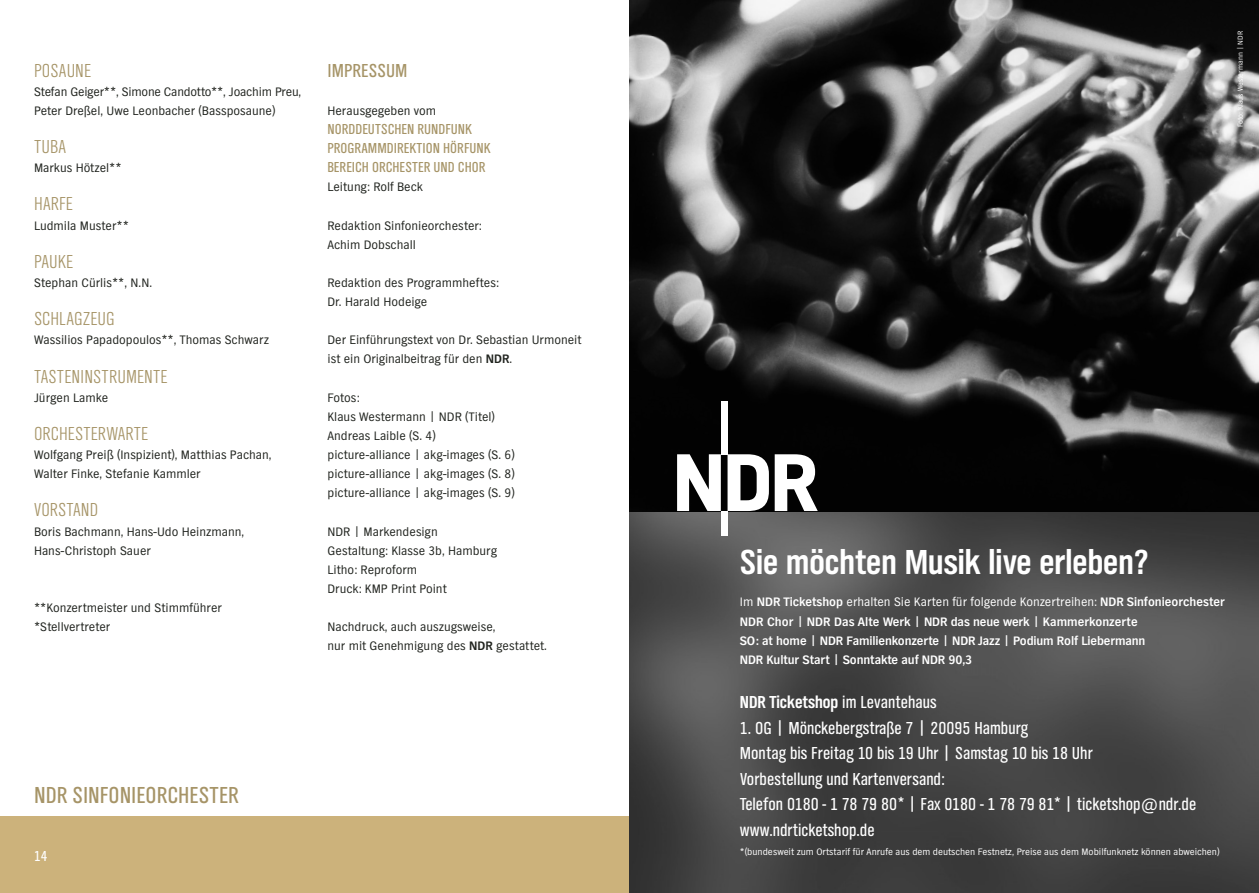
<style>
.page{position:relative;width:1259px;height:893px;background:#fff}
.page>*{position:absolute;margin:0;border:0;box-sizing:border-box;transform-origin:0 0}
.t1{font:700 36px "NDR Sans Cond";color:#fff}
.t2{font:24px "NDR Sans Cond";color:#a69467}
.t3{font:300 19.5px "NDR Sans Cond";color:#a69467}
.t4{font:19.5px "NDR Sans Cond";letter-spacing:.005em;color:#a69467}
.t5{font:18px/25.5px "NDR Sans Cond";color:#fff}
.t6{font:700 18px "NDR Sans Cond";color:#fff}
.t7{font:15px/19.2px "NDR Sans Cond";color:#a69467}
.t8{font:15px "NDR Sans Cond";color:#fff}
.t9{font:12.75px/19.2px "NDR Sans";color:#20231e}
.t10{font:700 12.75px/19.2px "NDR Sans";letter-spacing:-.01em;color:#fff}
.t11{font:9.75px "NDR Sans";color:#fff}
.t12{font:7.5px "NDR Sans";color:#fff}
.s1{font-weight:700}
.s2{font-weight:400}
</style>
<div class="page">
<div style="left:0;top:816px;width:629px;height:77px;background:#ccb27b"></div>
<svg style="left:629px;top:0;width:630px;height:893px;background:#3f3f3f"></svg>
<h3 class="t3" style="left:34px;top:64px;width:58px">POSAUNE</h3>
<p class="t9" style="left:34px;top:83px;width:269px">Stefan Geiger**, Simone Candotto**, Joachim Preu,<br>Peter Dreßel, Uwe Leonbacher (Bassposaune)</p>
<h3 class="t3" style="left:34px;top:140px;width:34px">TUBA</h3>
<p class="t9" style="left:34px;top:159px;width:89px">Markus Hötzel**</p>
<h3 class="t3" style="left:34px;top:198px;width:40px">HARFE</h3>
<p class="t9" style="left:34px;top:217px;width:96px">Ludmila Muster**</p>
<h3 class="t3" style="left:34px;top:255px;width:41px">PAUKE</h3>
<p class="t9" style="left:34px;top:274px;width:120px">Stephan Cürlis**, N.N.</p>
<h3 class="t3" style="left:34px;top:312px;width:82px">SCHLAGZEUG</h3>
<p class="t9" style="left:34px;top:331px;width:237px">Wassilios Papadopoulos**, Thomas Schwarz</p>
<h3 class="t3" style="left:34px;top:370px;width:135px">TASTENINSTRUMENTE</h3>
<p class="t9" style="left:34px;top:389px;width:76px">Jürgen Lamke</p>
<h3 class="t3" style="left:34px;top:427px;width:116px">ORCHESTERWARTE</h3>
<p class="t9" style="left:34px;top:446px;width:239px">Wolfgang Preiß (Inspizient), Matthias Pachan,<br>Walter Finke, Stefanie Kammler</p>
<h3 class="t3" style="left:34px;top:504px;width:66px">VORSTAND</h3>
<p class="t9" style="left:34px;top:523px;width:212px">Boris Bachmann, Hans-Udo Heinzmann,<br>Hans-Christoph Sauer</p>
<p class="t9" style="left:34px;top:599px;width:189px">**Konzertmeister und Stimmführer *Stellvertreter</p>
<h3 class="t4" style="left:327px;top:63px;width:82px">IMPRESSUM</h3>
<p class="t9" style="left:327px;top:102px;width:110px">Herausgegeben vom</p>
<p class="t7" style="left:327px;top:120px;width:164px">NORDDEUTSCHEN RUNDFUNK<br>PROGRAMMDIREKTION HÖRFUNK<br>BEREICH ORCHESTER UND CHOR</p>
<p class="t9" style="left:327px;top:178px;width:97px">Leitung: Rolf Beck</p>
<p class="t9" style="left:327px;top:217px;width:156px">Redaktion Sinfonieorchester:<br>Achim Dobschall</p>
<p class="t9" style="left:327px;top:274px;width:173px">Redaktion des Programmheftes:<br>Dr. Harald Hodeige</p>
<p class="t9" style="left:327px;top:331px;width:255px">Der Einführungstext von Dr. Sebastian Urmoneit ist ein Original beitrag für den <span class="s1">NDR</span>.</p>
<p class="t9" style="left:327px;top:389px;width:189px">Fotos:<br>Klaus Westermann | NDR (Titel)<br>Andreas Laible (S. 4) picture-alliance | akg-images (S. 6) picture-alliance | akg-images (S. 8) picture-alliance | akg-images (S. 9)</p>
<p class="t9" style="left:327px;top:523px;width:171px">NDR | Markendesign<br>Gestaltung: Klasse 3b, Hamburg<br>Litho: Reproform<br>Druck: KMP Print Point</p>
<p class="t9" style="left:327px;top:618px;width:221px">Nachdruck, auch auszugsweise,<br>nur mit Genehmigung des <span class="s1">NDR</span> gestattet.</p>
<h2 class="t2" style="left:34px;top:786px;width:206px">NDR SINFONIEORCHESTER</h2>
<p class="t8" style="left:34px;top:850px;width:15px">14</p>
<p class="t12" style="left:1237px;top:127px;width:98px;rotate:-90deg">Foto: Klaus Westermann | NDR</p>
<h1 class="t1" style="left:740px;top:543px;width:410px">Sie möchten Musik live erleben?</h1>
<p class="t10" style="left:740px;top:592px;width:486px"><span class="s2">Im</span> NDR Ticketshop <span class="s2">erhalten Sie Karten für folgende Konzertreihen:</span> NDR Sinfonieorchester NDR Chor | NDR Das Alte Werk | NDR das neue werk | Kammerkonzerte<br>SO: at home | NDR Familienkonzerte | NDR Jazz | Podium Rolf Liebermann<br>NDR Kultur Start | Sonntakte auf NDR 90,3</p>
<h3 class="t6" style="left:740px;top:693px;width:198px">NDR Ticketshop <span class="s2">im Levantehaus</span></h3>
<h3 class="t5" style="left:740px;top:716px;width:458px">1. OG | Mönckebergstraße 7 | 20095 Hamburg<br>Montag bis Freitag 10 bis 19 Uhr | Samstag 10 bis 18 Uhr<br>Vorbestellung und Kartenversand:<br>Telefon 0180 - 1 78 79 80* | Fax 0180 - 1 78 79 81* | ticketshop@ndr.de www.ndrticketshop.de</h3>
<p class="t11" style="left:740px;top:848px;width:481px">*(bundesweit zum Ortstarif für Anrufe aus dem deutschen Festnetz, Preise aus dem Mobilfunknetz können abweichen)</p>
</div>
